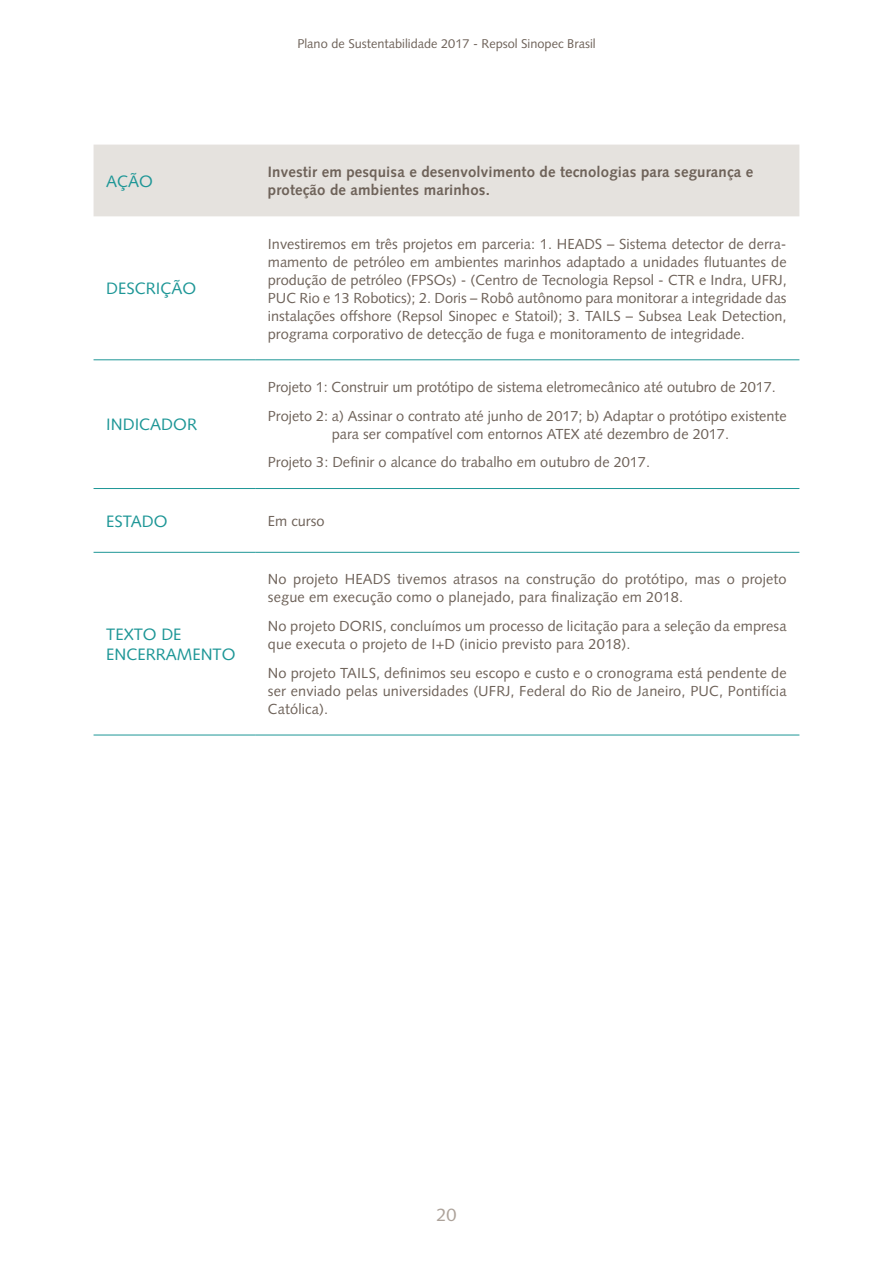
<style>
.page{position:relative;width:893px;height:1263px;background:#fff}
.page>*{position:absolute;margin:0;border:0;box-sizing:border-box;transform-origin:0 0}
.t1{font:18px "Syntax LT Std";color:#aca29a}
.t2{font:16.5px/19.8px "Syntax LT Std";color:#1d9696}
.t3{font:700 15px/18px "Syntax LT Std";letter-spacing:.01em;color:#6e6259}
.t4{font:14.55px/18px "Syntax LT Std";color:#6e6259}
.t5{font:12.75px "Syntax LT Std";color:#6e6259}
</style>
<div class="page">
<div style="left:94px;top:145px;width:705px;height:71px;background:#e5e2de"></div>
<hr style="left:94px;top:359px;width:161px;height:1px;background:#1d9696">
<hr style="left:255px;top:359px;width:544px;height:1px;background:#1d9696">
<hr style="left:94px;top:488px;width:161px;height:1px;background:#1d9696">
<hr style="left:94px;top:552px;width:161px;height:1px;background:#1d9696">
<hr style="left:94px;top:735px;width:161px;height:1px;background:#1d9696">
<hr style="left:255px;top:488px;width:544px;height:1px;background:#1d9696">
<hr style="left:255px;top:552px;width:544px;height:1px;background:#1d9696">
<hr style="left:255px;top:735px;width:544px;height:1px;background:#1d9696">
<p class="t5" style="left:297px;top:36px;width:300px">Plano de Sustentabilidade 2017 - Repsol Sinopec Brasil</p>
<p class="t2" style="left:106px;top:171px;width:44px">Ação</p>
<p class="t3" style="left:268px;top:163px;width:487px">Investir em pesquisa e desenvolvimento de tecnologias para segurança e proteção de ambientes marinhos.</p>
<p class="t2" style="left:106px;top:279px;width:21px">Descri</p>
<p class="t2" style="left:160px;top:279px;width:33px">ção</p>
<p class="t2" style="left:106px;top:415px;width:92px">INDICADOR</p>
<p class="t4" style="left:268px;top:235px;width:520px;text-align:justify">Investiremos em três projetos em parceria: 1. HEADS – Sistema detector de derra&shy;mamento de petróleo em ambientes marinhos adaptado a unidades flutuantes de produção de petróleo (FPSOs) - (Centro de Tecnologia Repsol - CTR e Indra, UFRJ, PUC Rio e 13 Robotics); 2. Doris – Robô autônomo para monitorar a integridade das instalações offshore (Repsol Sinopec e Statoil); 3. TAILS – Subsea Leak Detection, programa corporativo de detecção de fuga e monitoramento de integridade.</p>
<p class="t4" style="left:268px;top:373px;width:520px;line-height:28.7px">Projeto 1: Construir um protótipo de sistema eletromecânico até outubro de 2017.<br>Projeto 2: a) Assinar o contrato até junho de 2017; b) Adaptar o protótipo existente</p>
<p class="t4" style="left:268px;top:419px;width:463px;line-height:28.7px;text-indent:64px">para ser compatível com entornos ATEX até dezembro de 2017.<br>Projeto 3: Definir o alcance do trabalho em outubro de 2017.</p>
<p class="t2" style="left:106px;top:511px;width:11px">estado</p>
<p class="t4" style="left:268px;top:512px;width:58px">Em curso</p>
<p class="t2" style="left:106px;top:624px;width:66px">Texto de encerramento</p>
<p class="t4" style="left:268px;top:570px;width:520px">No projeto HEADS tivemos atrasos na construção do protótipo, mas o projeto segue em execução como o planejado, para finalização em 2018.</p>
<p class="t4" style="left:268px;top:617px;width:520px">No projeto DORIS, concluímos um processo de licitação para a seleção da empresa que executa o projeto de I+D (inicio previsto para 2018).</p>
<p class="t4" style="left:268px;top:664px;width:520px;text-align:justify">No projeto TAILS, definimos seu escopo e custo e o cronograma está pendente de ser enviado pelas universidades (UFRJ, Federal do Rio de Janeiro, PUC, Pontifícia Católica).</p>
<p class="t1" style="left:436px;top:1204px;width:22px">20</p>
</div>
